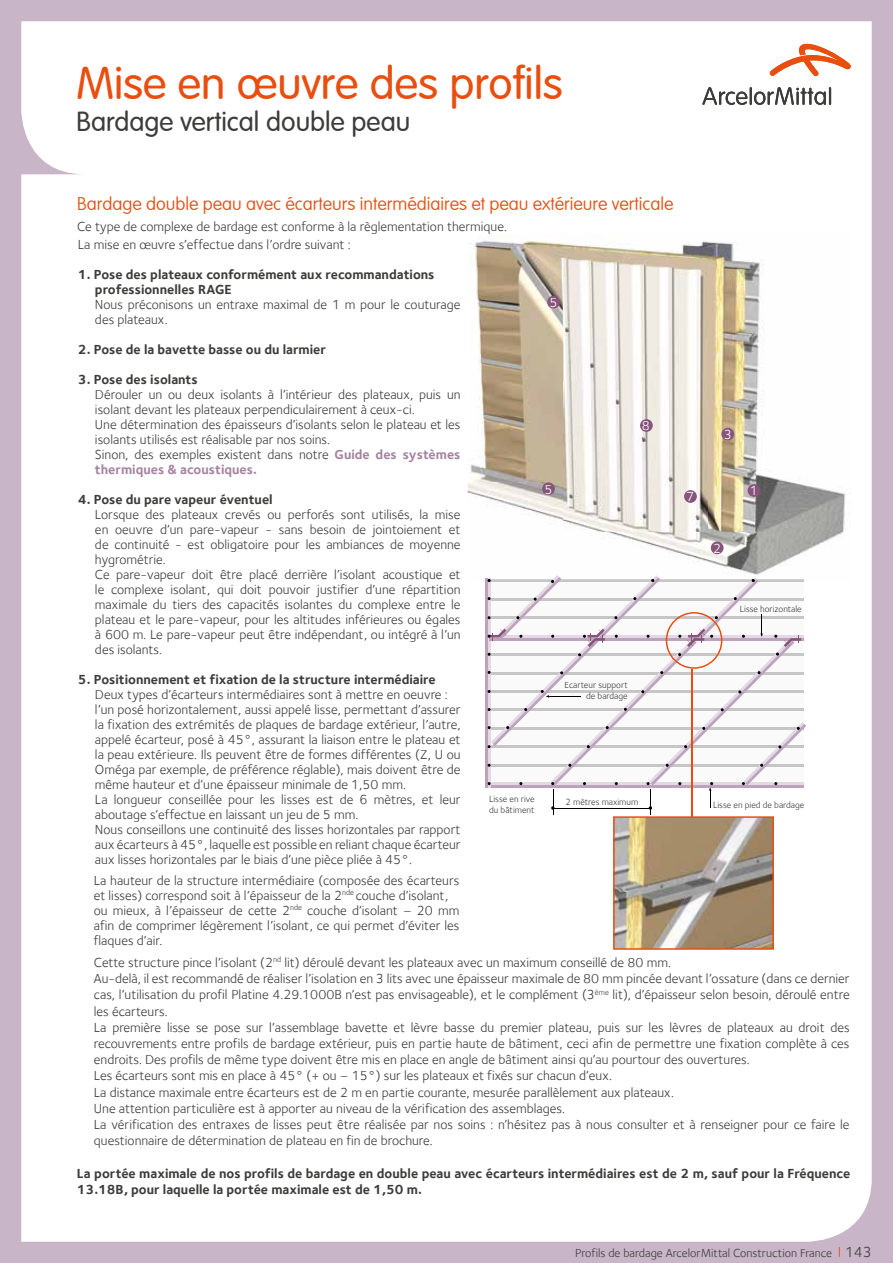
<style>
.page{position:relative;width:893px;height:1263px;background:#c9b5c8}
.page>*{position:absolute;margin:0;border:0;box-sizing:border-box;transform-origin:0 0}
.t1{font:300 45px "VAG Rounded";color:#e94e0f}
.t2{font:300 27px "VAG Rounded";color:#3c3c3b}
.t3{font:100 18px "VAG Rounded";color:#e94e0f}
.t4{font:13.5px/15px "Foundry Sterling";color:#3c3c3b}
.t5{font:700 13.5px/15px "Foundry Sterling";color:#3c3c3b}
.t6{font:13.5px "Foundry Sterling";color:#fff}
.t7{font:12px "Foundry Sterling";color:#3c3c3b}
.t8{font:9.15px/11.1px "Foundry Sterling";color:#3c3c3b}
.s1{font-weight:700;color:#a683a1}
.s2{font-size:15px;color:#e94e0f}
.s3{font-size:15px}
</style>
<div class="page">
<div style="left:21px;top:21px;width:851px;height:1221px;background:#fff"></div>
<img style="left:468px;top:234px;width:383px;height:347px">
<img style="left:468px;top:234px;width:38px;height:1px">
<svg style="left:485px;top:575px;width:321px;height:375px;background:#e5dfdb"></svg>
<div style="left:748px;top:484px;width:12px;height:13px;background:#87557c;border-radius:50%"></div>
<div style="left:711px;top:541px;width:13px;height:13px;background:#87557c;border-radius:50%"></div>
<div style="left:721px;top:428px;width:13px;height:12px;background:#87557c;border-radius:50%"></div>
<div style="left:547px;top:296px;width:13px;height:12px;background:#87557c;border-radius:50%"></div>
<div style="left:542px;top:482px;width:13px;height:13px;background:#87557c;border-radius:50%"></div>
<div style="left:684px;top:490px;width:13px;height:13px;background:#87557c;border-radius:50%"></div>
<div style="left:640px;top:419px;width:13px;height:13px;background:#87557c;border-radius:50%"></div>
<svg style="left:770px;top:44px;width:81px;height:32px;background:#f7c5b0"></svg>
<svg style="left:702px;top:87px;width:129px;height:18px;background:#b5b5b5"></svg>
<h1 class="t1" style="left:77px;top:57px;width:488px">Mise en œuvre des profils</h1>
<h2 class="t2" style="left:77px;top:107px;width:335px">Bardage vertical double peau</h2>
<h3 class="t3" style="left:77px;top:193px;width:598px">Bardage double peau avec écarteurs intermédiaires et peau extérieure verticale</h3>
<p class="t4" style="left:77px;top:218px;width:431px;line-height:17.7px">Ce type de complexe de bardage est conforme à la règlementation thermique.<br>La mise en œuvre s’effectue dans l’ordre suivant :</p>
<p class="t5" style="left:95px;top:267px;width:341px;text-indent:-17px">1. Pose des plateaux conformément aux recommandations professionnelles RAGE</p>
<p class="t4" style="left:95px;top:297px;width:367px">Nous préconisons un entraxe maximal de 1 m pour le couturage des plateaux.</p>
<p class="t5" style="left:78px;top:342px;width:250px">2. Pose de la bavette basse ou du larmier</p>
<p class="t5" style="left:78px;top:372px;width:121px">3. Pose des isolants</p>
<p class="t4" style="left:95px;top:387px;width:367px">Dérouler un ou deux isolants à l’intérieur des plateaux, puis un isolant devant les plateaux perpendiculairement à ceux-ci.<br>Une détermination des épaisseurs d’isolants selon le plateau et les isolants utilisés est réalisable par nos soins.<br>Sinon, des exemples existent dans notre <span class="s1">Guide des systèmes thermiques &amp; acoustiques.</span></p>
<p class="t5" style="left:78px;top:492px;width:196px">4. Pose du pare vapeur éventuel</p>
<p class="t4" style="left:95px;top:507px;width:367px">Lorsque des plateaux crevés ou perforés sont utilisés, la mise en oeuvre d’un pare-vapeur - sans besoin de jointoiement et de continuité - est obligatoire pour les ambiances de moyenne hygrométrie.<br>Ce pare-vapeur doit être placé derrière l’isolant acoustique et le complexe isolant, qui doit pouvoir justifier d’une répartition maximale du tiers des capacités isolantes du complexe entre le plateau et le pare-vapeur, pour les altitudes inférieures ou égales à 600 m. Le pare-vapeur peut être indépendant, ou intégré à l’un des isolants.</p>
<p class="t5" style="left:78px;top:672px;width:359px">5. Positionnement et fixation de la structure intermédiaire</p>
<p class="t4" style="left:95px;top:687px;width:367px">Deux types d’écarteurs intermédiaires sont à mettre en oeuvre : l’un posé horizontalement, aussi appelé lisse, permettant d’assurer la fixation des extrémités de plaques de bardage extérieur, l’autre, appelé écarteur, posé à 45°, assurant la liaison entre le plateau et la peau extérieure. Ils peuvent être de formes différentes (Z, U ou Oméga par exemple, de préférence réglable), mais doivent être de même hauteur et d’une épaisseur minimale de 1,50 mm.<br>La longueur conseillée pour les lisses est de 6 mètres, et leur aboutage s’effectue en laissant un jeu de 5 mm.<br>Nous conseillons une continuité des lisses horizontales par rapport aux écarteurs à 45°, laquelle est possible en reliant chaque écarteur aux lisses horizontales par le biais d’une pièce pliée à 45°.</p>
<p class="t6" style="left:550px;top:295px;width:10px">5</p>
<p class="t6" style="left:642px;top:418px;width:10px">8</p>
<p class="t6" style="left:724px;top:427px;width:10px">3</p>
<p class="t6" style="left:544px;top:481px;width:10px">5</p>
<p class="t6" style="left:750px;top:483px;width:10px">1</p>
<p class="t6" style="left:686px;top:489px;width:10px">7</p>
<p class="t6" style="left:713px;top:540px;width:10px">2</p>
<p class="t8" style="left:740px;top:604px;width:63px">Lisse horizontale</p>
<p class="t8" style="left:564px;top:679px;width:65px;text-align:right">Ecarteur support de bardage</p>
<p class="t8" style="left:489px;top:793px;width:47px">Lisse en rive du bâtiment</p>
<p class="t8" style="left:566px;top:796px;width:74px">2 mètres maximum</p>
<p class="t8" style="left:713px;top:799px;width:93px">Lisse en pied de bardage</p>
<p class="t4" style="left:94px;top:873px;width:367px">La hauteur de la structure intermédiaire (composée des écarteurs et lisses) correspond soit à l’épaisseur de la 2<sup>nde</sup> couche d’isolant, ou mieux, à l’épaisseur de cette 2<sup>nde</sup> couche d’isolant – 20 mm afin de comprimer légèrement l’isolant, ce qui permet d’éviter les flaques d’air.</p>
<p class="t4" style="left:94px;top:954px;width:757px;line-height:16.2px">Cette structure pince l’isolant (2<sup>nd</sup> lit) déroulé devant les plateaux avec un maximum conseillé de 80 mm.<br>Au-delà, il est recommandé de réaliser l’isolation en 3 lits avec une épaisseur maximale de 80 mm pincée devant l’ossature (dans ce dernier cas, l’utilisation du profil Platine 4.29.1000B n’est pas envisageable), et le complément (3<sup>ème</sup> lit), d’épaisseur selon besoin, déroulé entre les écarteurs.<br>La première lisse se pose sur l’assemblage bavette et lèvre basse du premier plateau, puis sur les lèvres de plateaux au droit des recouvrements entre profils de bardage extérieur, puis en partie haute de bâtiment, ceci afin de permettre une fixation complète à ces endroits. Des profils de même type doivent être mis en place en angle de bâtiment ainsi qu’au pourtour des ouvertures.<br>Les écarteurs sont mis en place à 45° (+ ou – 15°) sur les plateaux et fixés sur chacun d’eux.<br>La distance maximale entre écarteurs est de 2 m en partie courante, mesurée parallèlement aux plateaux.<br>Une attention particulière est à apporter au niveau de la vérification des assemblages.<br>La vérification des entraxes de lisses peut être réalisée par nos soins : n’hésitez pas à nous consulter et à renseigner pour ce faire le questionnaire de détermination de plateau en fin de brochure.</p>
<p class="t5" style="left:77px;top:1165px;width:775px;line-height:16.2px">La portée maximale de nos profils de bardage en double peau avec écarteurs intermédiaires est de 2 m, sauf pour la Fréquence<br>13.18B, pour laquelle la portée maximale est de 1,50 m.</p>
<p class="t7" style="left:575px;top:1246px;width:298px">Profils de bardage ArcelorMittal Construction France <span class="s2">I</span> <span class="s3">143</span></p>
</div>
